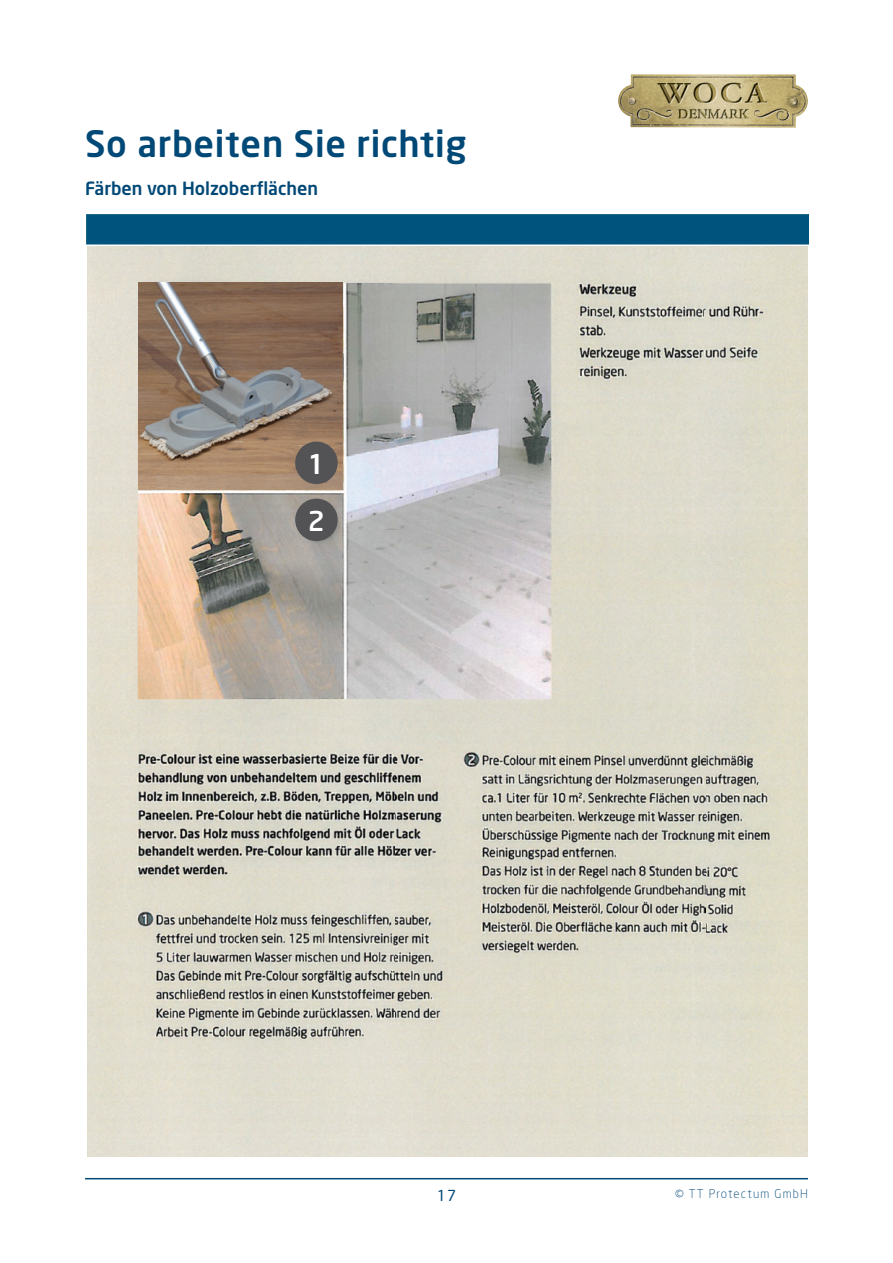
<style>
.page{position:relative;width:893px;height:1263px;background:#fff}
.page>*{position:absolute;margin:0;border:0;box-sizing:border-box;transform-origin:0 0}
.t1{font:500 36px "Neo Sans";letter-spacing:.02em;color:#004876}
.t2{font:500 27px/57px "Neo Sans";color:#fff}
.t3{font:500 18px "Neo Sans";color:#004876}
.t4{font:15px "Neo Sans";color:#004876}
.t5{font:300 12px "Neo Sans";letter-spacing:.1em;color:#004876}
</style>
<div class="page">
<hr style="left:85px;top:1178px;width:723px;height:1px;background:#004876">
<img style="left:87px;top:247px;width:721px;height:910px">
<img style="left:139px;top:283px;width:204px;height:207px">
<div style="left:295px;top:441px;width:43px;height:43px;background:#535355;border-radius:50%"></div>
<div style="left:295px;top:499px;width:43px;height:42px;background:#535355;border-radius:50%"></div>
<img style="left:618px;top:74px;width:190px;height:54px">
<svg style="left:86px;top:214px;width:723px;height:33px;background:#135f84"></svg>
<h1 class="t1" style="left:85px;top:121px;width:383px">So arbeiten Sie richtig</h1>
<p class="t3" style="left:85px;top:177px;width:235px">Färben von Holzoberflächen</p>
<h2 class="t2" style="left:308px;top:435px;width:19px">1<br>2</h2>
<p class="t4" style="left:437px;top:1186px;width:21px">17</p>
<p class="t5" style="left:675px;top:1186px;width:134px">© TT Protectum GmbH</p>
</div>
